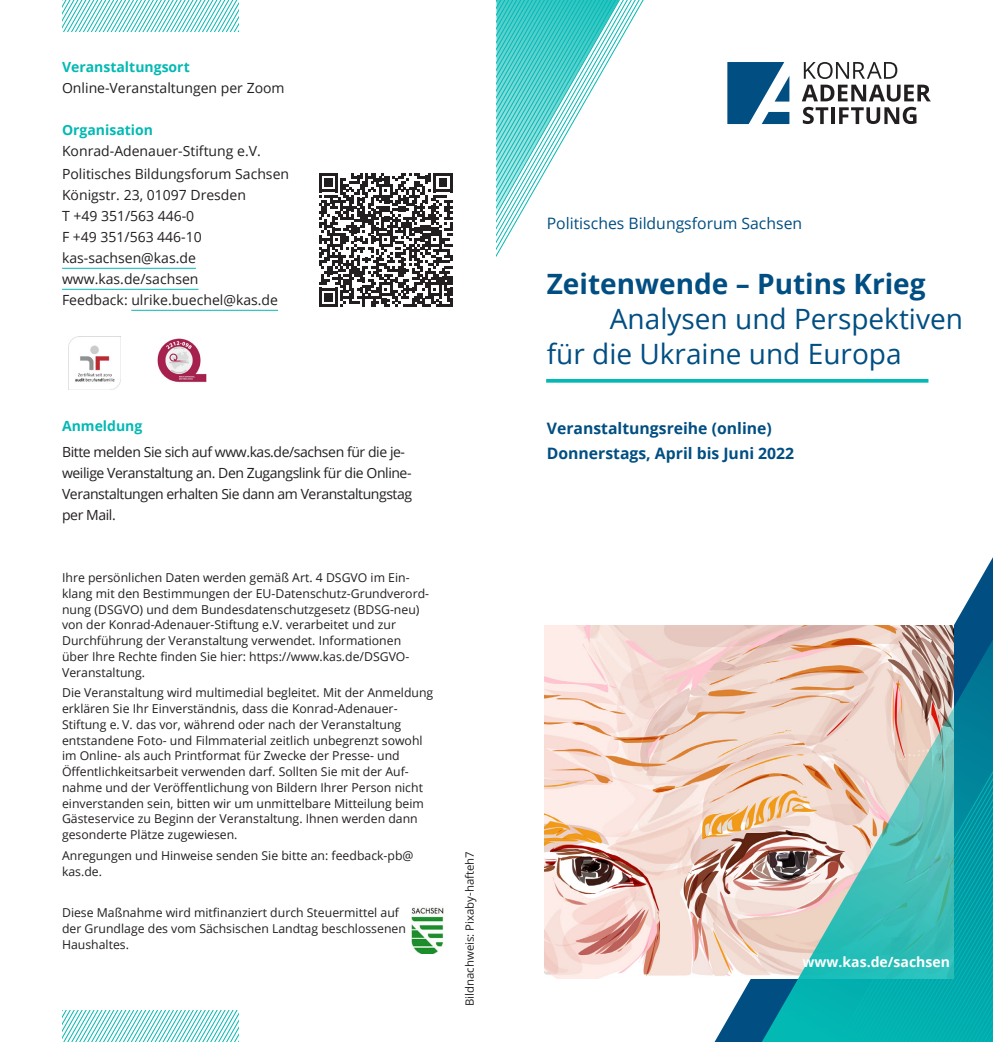
<style>
.page{position:relative;width:993px;height:1042px;background:#fff}
.page>*{position:absolute;margin:0;border:0;box-sizing:border-box;transform-origin:0 0}
.Subheadline{font:28px/35px "Open Sans";color:#004e82}
.Fließtext{font:700 28px "Open Sans";color:#004e82}
.Subheadline-2{font:700 15.75px "Open Sans";color:#004e82}
.Zweiter_Absender{font:15.75px "Open Sans";color:#004e82}
.Fließtext-2{font:14px "Open Sans";color:#231f20}
.Fließtext_Impressum{font:14px/21px "Open Sans";letter-spacing:-.03em;color:#231f20}
.Headline_Impressum{font:700 14px "Open Sans";color:#03b9b4}
.Fließtext-3{font:700 14px "Open Sans";color:#fff}
.Fließtext_Impressum-2{font:12.25px/15.8px "Open Sans";color:#231f20}
.Bildnachweis{font:11.38px "Open Sans";color:#231f20}
</style>
<div class="page">
<hr style="left:62px;top:268px;width:134px;height:1px;background:#03b9b4">
<hr style="left:62px;top:289px;width:136px;height:1px;background:#03b9b4">
<hr style="left:131px;top:310px;width:147px;height:1px;background:#03b9b4">
<svg style="left:714px;top:559px;width:278px;height:483px"></svg>
<svg style="left:496px;top:0;width:148px;height:257px"></svg>
<svg style="left:62px;top:1011px;width:177px;height:31px"></svg>
<svg style="left:62px;top:0;width:177px;height:31px"></svg>
<svg style="left:546px;top:379px;width:382px;height:4px;fill:#03b9b4"></svg>
<img style="left:544px;top:625px;width:208px;height:353px">
<svg style="left:752px;top:610px;width:240px;height:432px"></svg>
<svg style="left:803px;top:62px;width:94px;height:17px"></svg>
<svg style="left:801px;top:85px;width:129px;height:39px"></svg>
<svg style="left:727px;top:62px;width:62px;height:62px"></svg>
<img style="left:68px;top:337px;width:53px;height:52px">
<img style="left:411px;top:907px;width:32px;height:46px">
<img style="left:157px;top:338px;width:50px;height:45px">
<svg style="left:319px;top:173px;width:133px;height:134px"></svg>
<p class="Headline_Impressum" style="left:62px;top:57px;width:129px">Veranstaltungsort</p>
<p class="Fließtext-2" style="left:62px;top:79px;width:224px">Online-Veranstaltungen per Zoom</p>
<p class="Headline_Impressum" style="left:62px;top:120px;width:92px">Organisation</p>
<p class="Fließtext-2" style="left:62px;top:142px;width:200px">Konrad-Adenauer-Stiftung e.V.</p>
<p class="Fließtext-2" style="left:62px;top:164px;width:228px">Politisches Bildungsforum Sachsen</p>
<p class="Fließtext-2" style="left:62px;top:185px;width:185px">Königstr. 23, 01097 Dresden</p>
<p class="Fließtext-2" style="left:62px;top:206px;width:134px">T +49 351/563 446-0</p>
<p class="Fließtext-2" style="left:62px;top:227px;width:141px">F +49 351/563 446-10</p>
<p class="Fließtext-2" style="left:62px;top:248px;width:135px">kas-sachsen@kas.de</p>
<p class="Fließtext-2" style="left:62px;top:269px;width:138px">www.kas.de/sachsen</p>
<p class="Fließtext-2" style="left:62px;top:290px;width:217px">Feedback: ulrike.buechel@kas.de</p>
<p class="Headline_Impressum" style="left:62px;top:416px;width:82px">Anmeldung</p>
<p class="Fließtext_Impressum" style="left:62px;top:441px;width:351px">Bitte melden Sie sich auf www.kas.de/sachsen für die je&shy;weilige Veranstaltung an. Den Zugangslink für die Online-Veranstaltungen erhalten Sie dann am Veranstaltungstag per Mail.</p>
<p class="Fließtext_Impressum-2" style="left:62px;top:569px;width:368px">Ihre persönlichen Daten werden gemäß Art. 4 DSGVO im Ein&shy;klang mit den Bestimmungen der EU-Datenschutz-Grundverord&shy;nung (DSGVO) und dem Bundesdatenschutzgesetz (BDSG-neu) von der Konrad-Adenauer-Stiftung e.V. verarbeitet und zur Durchführung der Veranstaltung verwendet. Informationen über Ihre Rechte finden Sie hier: https://www.kas.de/DSGVO-Veranstaltung.</p>
<p class="Fließtext_Impressum-2" style="left:62px;top:685px;width:372px">Die Veranstaltung wird multimedial begleitet. Mit der Anmeldung erklären Sie Ihr Einverständnis, dass die Konrad-Adenauer-Stiftung e. V. das vor, während oder nach der Veranstaltung entstandene Foto- und Filmmaterial zeitlich unbegrenzt sowohl im Online- als auch Printformat für Zwecke der Presse- und Öffentlichkeitsarbeit verwenden darf. Sollten Sie mit der Auf&shy;nahme und der Veröffentlichung von Bildern Ihrer Person nicht einverstanden sein, bitten wir um unmittelbare Mitteilung beim Gästeservice zu Beginn der Veranstaltung. Ihnen werden dann gesonderte Plätze zugewiesen.</p>
<p class="Fließtext_Impressum-2" style="left:62px;top:847px;width:353px">Anregungen und Hinweise senden Sie bitte an: feedback-pb@ kas.de.</p>
<p class="Fließtext_Impressum-2" style="left:62px;top:904px;width:345px">Diese Maßnahme wird mitfinanziert durch Steuermittel auf der Grundlage des vom Sächsischen Landtag beschlossenen<br>Haushaltes.</p>
<p class="Bildnachweis" style="left:461px;top:1006px;width:156px;rotate:-90deg">Bildnachweis: Pixaby-hafteh7</p>
<p class="Zweiter_Absender" style="left:546px;top:213px;width:257px">Politisches Bildungsforum Sachsen</p>
<p class="Fließtext" style="left:546px;top:264px;width:380px">Zeitenwende – Putins Krieg</p>
<p class="Subheadline" style="left:546px;top:301px;width:417px;text-indent:63px">Analysen und Perspektiven für die Ukraine und Europa</p>
<p class="Subheadline-2" style="left:546px;top:417px;width:226px">Veranstaltungsreihe (online)</p>
<p class="Subheadline-2" style="left:546px;top:442px;width:249px">Donnerstags, April bis Juni 2022</p>
<p class="Fließtext-3" style="left:802px;top:952px;width:149px">www.kas.de/sachsen</p>
</div>
